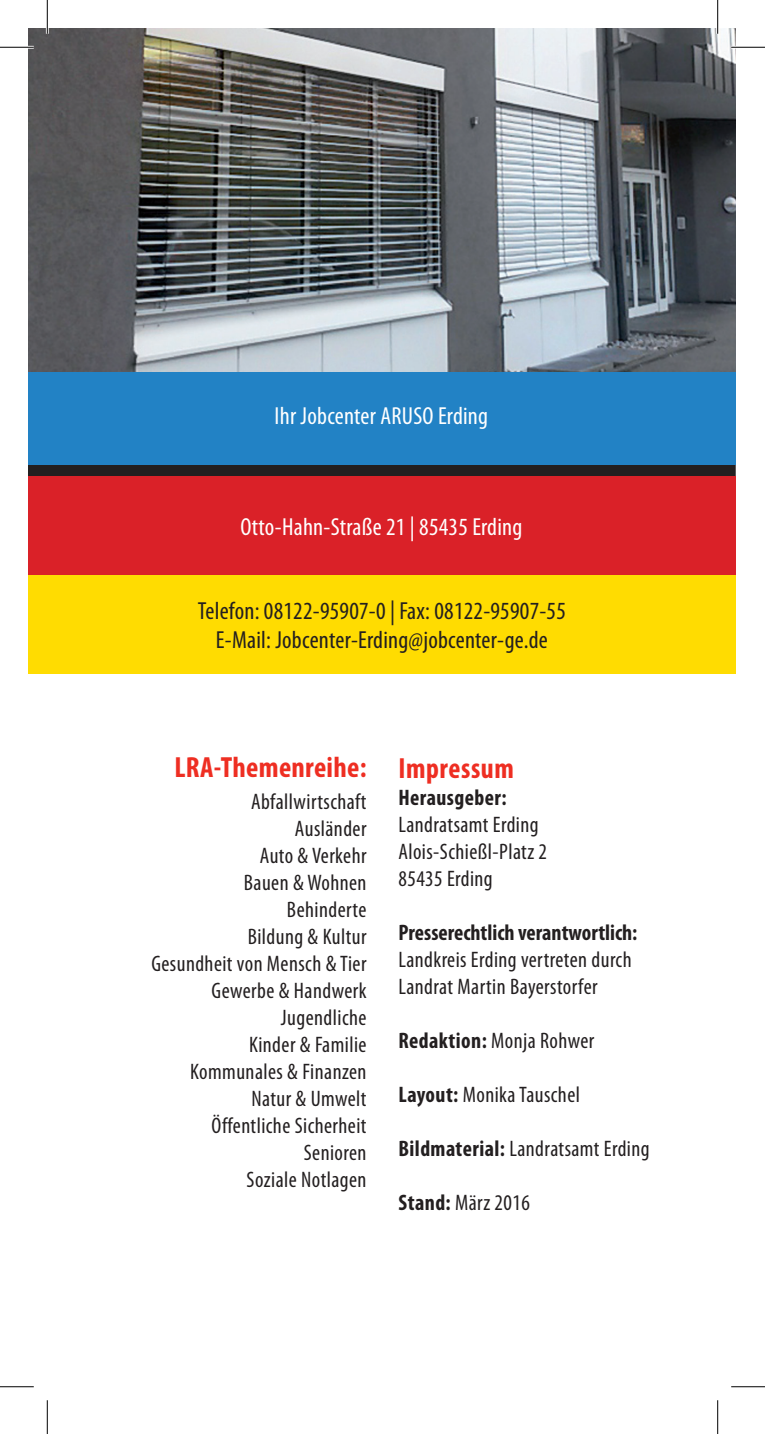
<style>
.page{position:relative;width:765px;height:1434px;background:#fff}
.page>*{position:absolute;margin:0;border:0;box-sizing:border-box;transform-origin:0 0}
.t1{font:700 condensed 29.25px "Myriad Pro";letter-spacing:.01em;color:#ee2e22}
.t2{font:condensed 24.75px/29.2px "Myriad Pro";letter-spacing:.01em;color:#231f20;text-align:center}
.t3{font:condensed 24.75px "Myriad Pro";letter-spacing:.01em;color:#fff}
.t4{font:condensed 22.5px/27px "Myriad Pro";letter-spacing:.02em;color:#231f20}
.t5{font:700 condensed 22.5px "Myriad Pro";color:#231f20}
.t6{font:700 condensed 22.5px "Myriad Pro";letter-spacing:.02em;color:#231f20}
.s1{font-weight:700}
</style>
<div class="page">
<div style="left:28px;top:476px;width:707px;height:99px;background:#da2128"></div>
<div style="left:28px;top:575px;width:707px;height:99px;background:#ffdc01"></div>
<div style="left:28px;top:462px;width:707px;height:14px;background:#231f20"></div>
<div style="left:28px;top:366px;width:707px;height:99px;background:#2282c5"></div>
<img style="left:28px;top:28px;width:707px;height:343px">
<hr style="left:0;top:46px;width:34px;height:3px;background:#fff">
<hr style="left:730px;top:46px;width:34px;height:3px;background:#fff">
<hr style="left:46px;top:0;width:3px;height:34px;background:#fff">
<hr style="left:716px;top:0;width:2px;height:34px;background:#fff">
<hr style="left:0;top:47px;width:34px;height:1px;background:#000">
<hr style="left:730px;top:47px;width:34px;height:1px;background:#000">
<hr style="left:0;top:1386px;width:34px;height:1px;background:#000">
<hr style="left:730px;top:1386px;width:34px;height:1px;background:#000">
<hr style="left:47px;top:0;width:1px;height:34px;background:#000">
<hr style="left:47px;top:1400px;width:1px;height:34px;background:#000">
<hr style="left:717px;top:0;width:1px;height:34px;background:#000">
<hr style="left:717px;top:1400px;width:1px;height:34px;background:#000">
<p class="t3" style="left:274px;top:401px;width:215px">Ihr Jobcenter ARUSO Erding</p>
<p class="t3" style="left:240px;top:512px;width:283px">Otto-Hahn-Straße 21 | 85435 Erding</p>
<p class="t2" style="left:198px;top:596px;width:369px">Telefon: 08122-95907-0 | Fax: 08122-95907-55<br>E-Mail: Jobcenter-Erding@jobcenter-ge.de</p>
<h1 class="t1" style="left:174px;top:749px;width:193px">LRA-Themenreihe:</h1>
<p class="t4" style="left:151px;top:787px;width:216px;text-align:right">Abfallwirtschaft<br>Ausländer<br>Auto &amp; Verkehr<br>Bauen &amp; Wohnen<br>Behinderte<br>Bildung &amp; Kultur<br>Gesundheit von Mensch &amp; Tier<br>Gewerbe &amp; Handwerk<br>Jugendliche<br>Kinder &amp; Familie<br>Kommunales &amp; Finanzen<br>Natur &amp; Umwelt<br>Öffentliche Sicherheit<br>Senioren<br>Soziale Notlagen</p>
<h1 class="t1" style="left:398px;top:750px;width:117px">Impressum</h1>
<p class="t6" style="left:398px;top:783px;width:110px">Herausgeber:</p>
<p class="t4" style="left:398px;top:811px;width:150px">Landratsamt Erding<br>Alois-Schießl-Platz 2<br>85435 Erding</p>
<p class="t5" style="left:398px;top:918px;width:240px">Presserechtlich verantwortlich:</p>
<p class="t4" style="left:398px;top:946px;width:234px">Landkreis Erding vertreten durch<br>Landrat Martin Bayerstorfer</p>
<p class="t4" style="left:398px;top:1027px;width:197px"><span class="s1">Redaktion:</span> Monja Rohwer</p>
<p class="t4" style="left:398px;top:1081px;width:183px"><span class="s1">Layout:</span> Monika Tauschel</p>
<p class="t4" style="left:398px;top:1135px;width:252px"><span class="s1">Bildmaterial:</span> Landratsamt Erding</p>
<p class="t4" style="left:398px;top:1189px;width:133px"><span class="s1">Stand:</span> März 2016</p>
</div>
